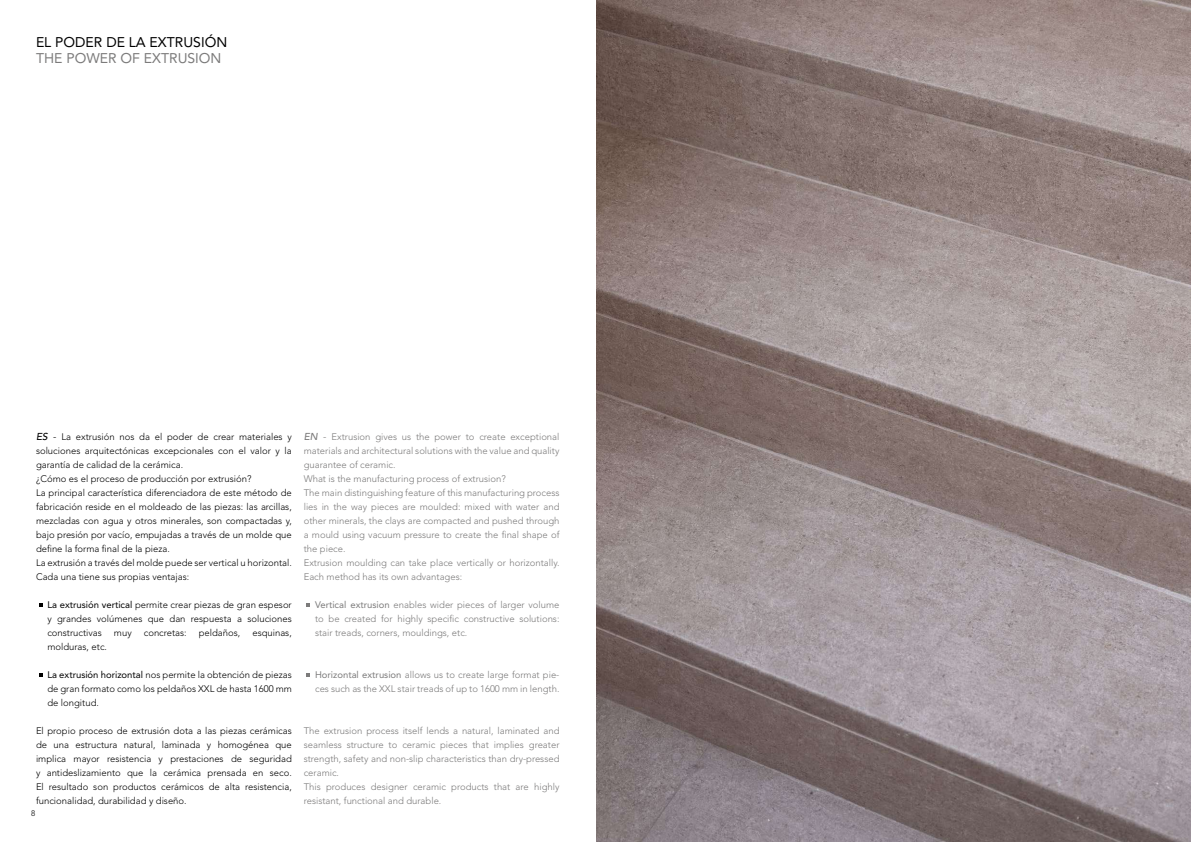
<style>
.page{position:relative;width:1191px;height:842px;background:#fff}
.page>*{position:absolute;margin:0;border:0;box-sizing:border-box;transform-origin:0 0}
.t1{font:14px "Avenir LT Std";color:#000}
.t2{font:14px "Avenir LT Std";color:#7c7b7b}
.t3{font:300 9.5px/14px "Avenir LT Std";color:#000;text-align:justify}
.t4{font:300 9.5px/14px "Avenir LT Std";color:#7c7b7b}
.t5{font:300 8px "Avenir LT Std";color:#000}
.s1{font-weight:500;font-style:italic;font-size:10px}
.s2{font-size:10px}
.s3{font-weight:400}
</style>
<div class="page">
<img style="left:596px;top:0;width:595px;height:842px">
<h1 class="t1" style="left:36px;top:34px;width:193px">EL PODER DE LA EXTRUSIÓN</h1>
<h1 class="t2" style="left:36px;top:50px;width:187px">THE POWER OF EXTRUSION</h1>
<p class="t3" style="left:36px;top:430px;width:257px;text-align:left"><span class="s1">ES</span> <span class="s2">-</span> La extrusión nos da el poder de crear materiales y soluciones arquitectónicas excepcionales con el valor y la garantía de calidad de la cerámica.<br>¿Cómo es el proceso de producción por extrusión?<br>La principal característica diferenciadora de este método de fabricación reside en el moldeado de las piezas: las arcillas, mezcladas con agua y otros minerales, son compactadas y, bajo presión por vacío, empujadas a través de un molde que define la forma final de la pieza.<br>La extrusión a través del molde puede ser vertical u horizontal.<br>Cada una tiene sus propias ventajas:</p>
<p class="t3" style="left:47px;top:598px;width:246px"><span class="s3">La extrusión vertical</span> permite crear piezas de gran espesor y grandes volúmenes que dan respuesta a soluciones constructivas</p>
<p class="t3" style="left:114px;top:626px;width:19px">muy</p>
<p class="t3" style="left:144px;top:626px;width:44px">concretas:</p>
<p class="t3" style="left:199px;top:626px;width:43px">peldaños,</p>
<p class="t3" style="left:252px;top:626px;width:41px">esquinas,</p>
<p class="t3" style="left:47px;top:640px;width:61px">molduras, etc.</p>
<p class="t3" style="left:47px;top:668px;width:246px"><span class="s3">La extrusión horizontal</span> nos permite la obtención de piezas de gran formato como los peldaños XXL de hasta 1600 mm de longitud.</p>
<p class="t3" style="left:36px;top:724px;width:257px">El propio proceso de extrusión dota a las piezas cerámicas de una estructura natural, laminada y homogénea que implica mayor resistencia y prestaciones de seguridad y antideslizamiento que la cerámica prensada en seco.<br>El resultado son productos cerámicos de alta resistencia, funcionalidad, durabilidad y diseño.</p>
<p class="t5" style="left:31px;top:809px;width:6px">8</p>
<p class="t4" style="left:304px;top:430px;width:257px"><span class="s1">EN</span> <span class="s2">-</span> Extrusion gives us the power to create exceptional materials and architectural solutions with the value and quality guarantee of ceramic.<br>What is the manufacturing process of extrusion?<br>The main distinguishing feature of this manufacturing process lies in the way pieces are moulded: mixed with water and other minerals, the clays are compacted and pushed through a mould using vacuum pressure to create the final shape of the piece.<br>Extrusion moulding can take place vertically or horizontally.<br>Each method has its own advantages:</p>
<p class="t4" style="left:315px;top:598px;width:246px;text-align:justify"><span class="s3">Vertical extrusion</span> enables wider pieces of larger volume to be created for highly specific constructive solutions: stair treads, corners, mouldings, etc.</p>
<p class="t4" style="left:315px;top:668px;width:246px"><span class="s3">Horizontal extrusion</span> allows us to create large format pie&shy;ces such as the XXL stair treads of up to 1600 mm in length.</p>
<p class="t4" style="left:304px;top:724px;width:257px">The extrusion process itself lends a natural, laminated and seamless structure to ceramic pieces that implies greater strength, safety and non-slip characteristics than dry-pressed ceramic.<br>This produces designer ceramic products that are highly resistant, functional and durable.</p>
</div>
